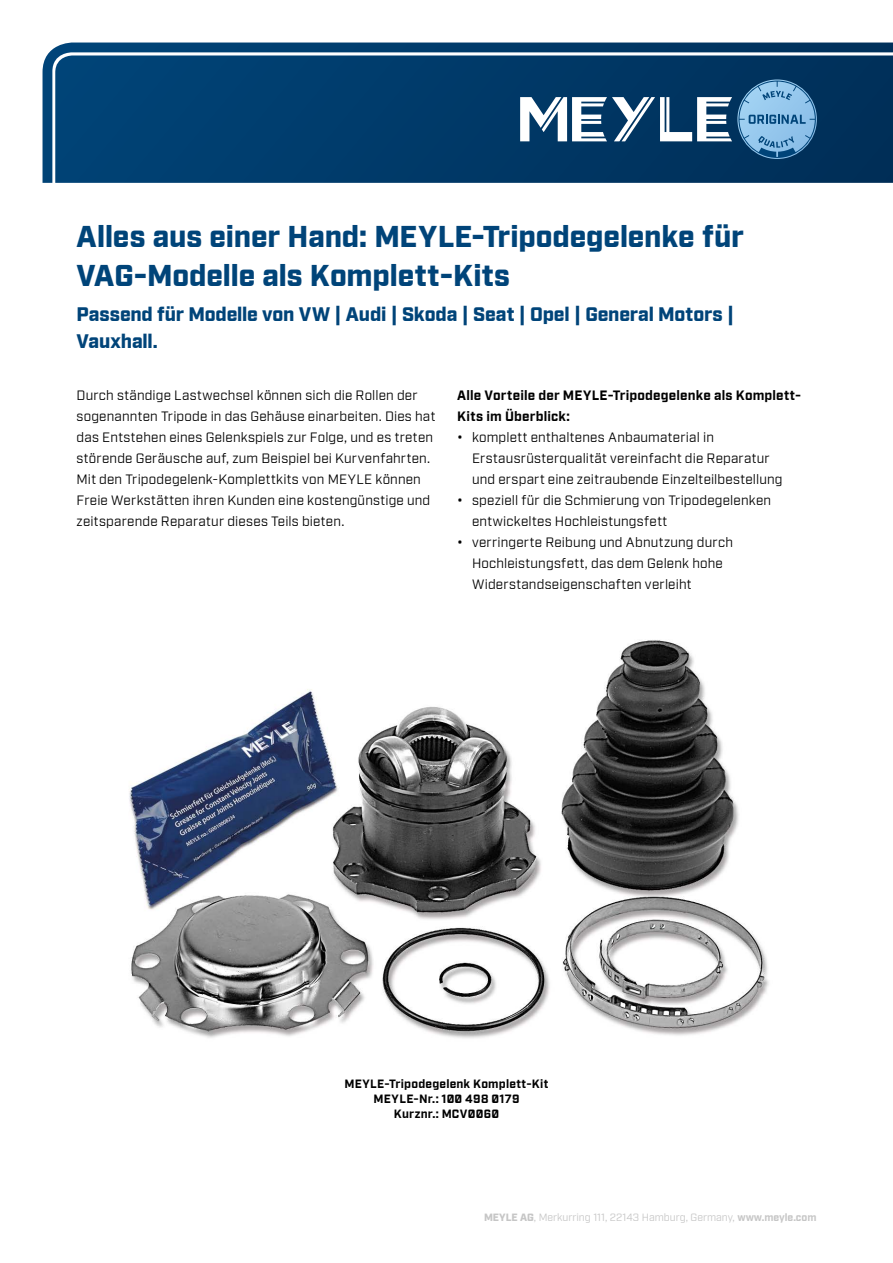
<style>
.page{position:relative;width:893px;height:1263px;background:#fff}
.page>*{position:absolute;margin:0;border:0;box-sizing:border-box;transform-origin:0 0}
.t1{font:900 30px/39px "Industry Meyle";letter-spacing:-.005em;color:#004479}
.t2{font:900 19.5px/27px "Industry Meyle";letter-spacing:-.01em;color:#004479}
.t3{font:13.5px/21px "Industry Meyle";letter-spacing:.015em;color:#000}
.t4{font:700 13.5px/21px "Industry Meyle";letter-spacing:.01em;color:#000}
.t5{font:700 12px/15px "Industry Meyle";letter-spacing:.02em;color:#000;text-align:center}
.t6{font:10.5px "Industry Meyle";color:#c6c6c6}
.s1{font-weight:700}
.s2{font-weight:900}
</style>
<div class="page">
<img style="left:129px;top:640px;width:640px;height:398px">
<svg style="left:43px;top:43px;width:850px;height:140px;background:#09416e"></svg>
<svg style="left:738px;top:81px;width:78px;height:77px;background:#6397c0"></svg>
<svg style="left:520px;top:97px;width:212px;height:44px"></svg>
<h1 class="t1" style="left:77px;top:219px;width:669px">Alles aus einer Hand: MEYLE-Tripodegelenke für<br>VAG-Modelle als Komplett-Kits</h1>
<h2 class="t2" style="left:77px;top:302px;width:659px">Passend für Modelle von VW | Audi | Skoda | Seat | Opel | General Motors |<br>Vauxhall.</h2>
<p class="t3" style="left:77px;top:385px;width:360px">Durch ständige Lastwechsel können sich die Rollen der sogenannten Tripode in das Gehäuse einarbeiten. Dies hat das Entstehen eines Gelenkspiels zur Folge, und es treten störende Geräusche auf, zum Beispiel bei Kurvenfahrten.<br>Mit den Tripodegelenk-Komplettkits von MEYLE können Freie Werkstätten ihren Kunden eine kostengünstige und zeitsparende Reparatur dieses Teils bieten.</p>
<p class="t4" style="left:457px;top:385px;width:346px">Alle Vorteile der MEYLE-Tripodegelenke als Komplett-<br>Kits im Überblick:</p>
<p class="t3" style="left:472px;top:427px;width:312px;text-indent:-15px"><span class="s1">•</span> komplett enthaltenes Anbaumaterial in<br>Erstausrüsterqualität vereinfacht die Reparatur und erspart eine zeitraubende Einzelteilbestellung</p>
<p class="t3" style="left:472px;top:490px;width:301px;text-indent:-15px"><span class="s1">•</span> speziell für die Schmierung von Tripodegelenken entwickeltes Hochleistungsfett</p>
<p class="t3" style="left:472px;top:532px;width:262px;text-indent:-15px"><span class="s1">•</span> verringerte Reibung und Abnutzung durch<br>Hochleistungsfett, das dem Gelenk hohe<br>Widerstandseigenschaften verleiht</p>
<p class="t5" style="left:344px;top:1077px;width:205px">MEYLE-Tripodegelenk Komplett-Kit<br>MEYLE-Nr.: 100 498 0179<br>Kurznr.: MCV0060</p>
<p class="t6" style="left:484px;top:1211px;width:334px"><span class="s2">MEYLE AG</span>, Merkurring 111, 22143 Hamburg, Germany, <span class="s1">www.meyle.com</span></p>
</div>
